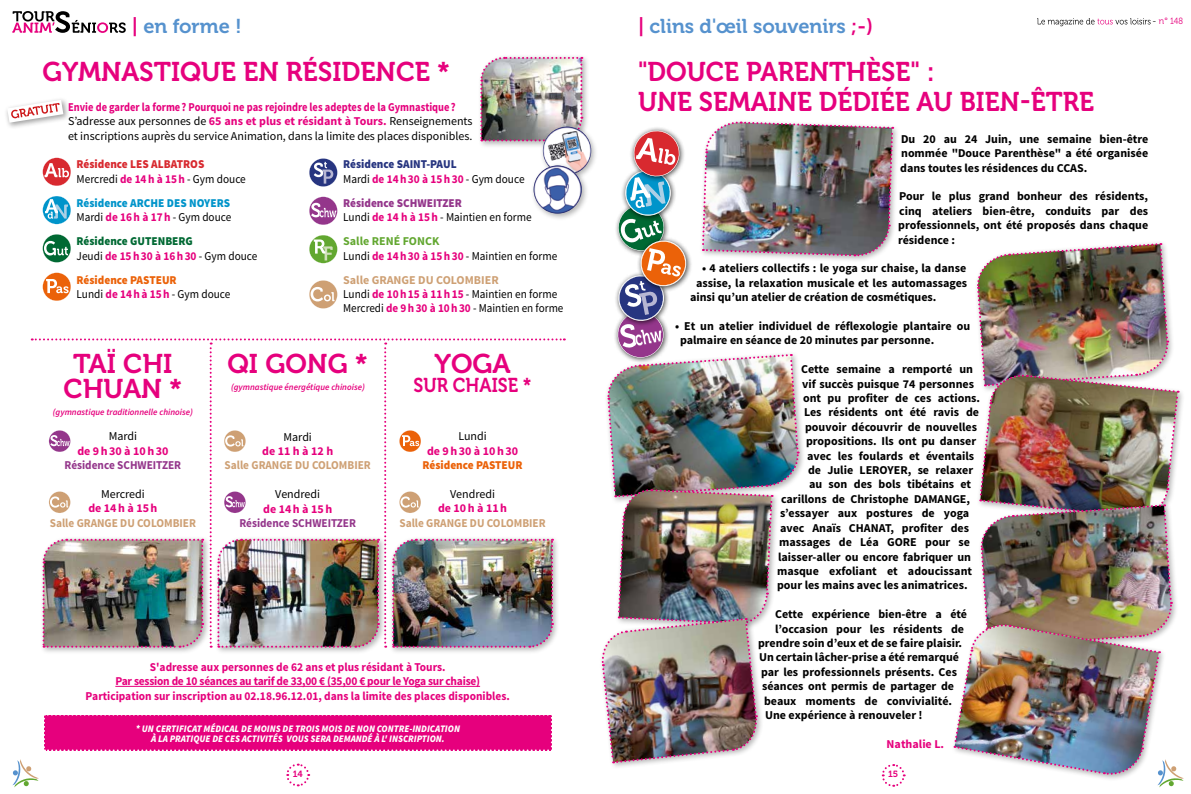
<style>
.page{position:relative;width:1191px;height:794px;background:#fff}
.page>*{position:absolute;margin:0;border:0;box-sizing:border-box;transform-origin:0 0}
.t1{font:27px/25px "Museo 700";color:#e6007d;text-align:center}
.t2{font:27px/30px "Museo 700";color:#e6007d;scale:.96 1}
.t3{font:20px "Museo 700";color:#5692ce}
.t4{font:20px "Museo 700";color:#e6007d;scale:.9 1}
.t5{font:700 12px/14.4px "Source Sans Pro";color:#000;text-align:justify}
.t6{font:12px/14.4px "Source Sans Pro";color:#000}
.t7{font:12px/14.4px "Source Sans Pro";color:#000;scale:.94 1}
.t8{font:700 12px/14.4px "Source Sans Pro";color:#e6007d;text-align:center;scale:.95 1}
.t9{font:700 12px "Source Sans Pro";color:#cea074;scale:.94 1}
.t10{font:900 12px/14.4px "Source Sans Pro";color:#eb6209;scale:.94 1}
.t11{font:900 12px/14.4px "Source Sans Pro";color:#d8292f;scale:.94 1}
.t12{font:900 12px/14.4px "Source Sans Pro";color:#0094ca;scale:.94 1}
.t13{font:900 12px/14.4px "Source Sans Pro";color:#273580;scale:.94 1}
.t14{font:700 12px "Source Sans Pro";color:#e6007d}
.t15{font:900 12px/14.4px "Source Sans Pro";color:#006933;scale:.94 1}
.t16{font:700 12px "Source Sans Pro";color:#94368b;scale:.94 1}
.t17{font:700 12px "Source Sans Pro";letter-spacing:.06em;color:#e6007d}
.t18{font:italic 900 10px/10px "Source Sans Pro";color:#fff;text-align:center;scale:.92 1}
.t19{font:italic 600 9px "Source Sans Pro";color:#e6007d}
.t20{font:9px "Museo 300";color:#e6007d}
.t21{font:9px "Museo 700";color:#e6007d}
.s1{color:#e6007d}
.s2{font-weight:700;color:#e6007d}
.s3{font-weight:400;color:#000}
.s4{font-weight:900;color:#94368b}
.s5{font-weight:700;color:#62a730}
.s6{font-weight:700;color:#cea074}
.s7{color:#000}
</style>
<div class="page">
<svg style="left:286px;top:763px;width:24px;height:24px"></svg>
<svg style="left:1037px;top:18px;width:113px;height:8px"></svg>
<svg style="left:12px;top:759px;width:27px;height:28px"></svg>
<svg style="left:12px;top:11px;width:114px;height:22px"></svg>
<div style="left:477px;top:54px;width:112px;height:94px;background:#000;opacity:.3"></div>
<img style="left:479px;top:56px;width:104px;height:86px">
<svg style="left:43px;top:158px;width:28px;height:28px"></svg>
<svg style="left:43px;top:272px;width:28px;height:29px"></svg>
<svg style="left:43px;top:234px;width:28px;height:28px"></svg>
<svg style="left:43px;top:196px;width:28px;height:28px"></svg>
<svg style="left:309px;top:158px;width:28px;height:29px"></svg>
<svg style="left:309px;top:280px;width:28px;height:29px"></svg>
<svg style="left:309px;top:235px;width:28px;height:28px"></svg>
<svg style="left:309px;top:197px;width:28px;height:28px"></svg>
<div style="left:4px;top:97px;width:66px;height:33px;background:#000;opacity:.4"></div>
<svg style="left:7px;top:100px;width:56px;height:23px"></svg>
<div style="left:44px;top:715px;width:508px;height:36px;background:#e6007d"></div>
<div style="left:389px;top:535px;width:171px;height:120px;background:#000;opacity:.3"></div>
<div style="left:39px;top:535px;width:171px;height:120px;background:#000;opacity:.3"></div>
<div style="left:214px;top:535px;width:172px;height:120px;background:#000;opacity:.3"></div>
<img style="left:32px;top:338px;width:533px;height:310px">
<hr style="left:115px;top:686px;width:365px;height:1px;background:#e6007d">
<div style="left:540px;top:123px;width:58px;height:59px;background:#000;opacity:.3"></div>
<img style="left:543px;top:126px;width:48px;height:49px;border-radius:24px">
<div style="left:530px;top:162px;width:59px;height:59px;background:#000;opacity:.3"></div>
<img style="left:533px;top:165px;width:49px;height:49px;border-radius:24px">
<img style="left:953px;top:243px;width:231px;height:544px">
<img style="left:601px;top:121px;width:305px;height:666px">
<h2 class="t3" style="left:132px;top:15px;width:112px"><span class="s1">|</span> en forme !</h2>
<h1 class="t1" style="left:43px;top:60px;width:409px">GYMNASTIQUE EN RÉSIDENCE *</h1>
<p class="t6" style="left:68px;top:99px;width:406px"><span class="s2">Envie de garder la forme? Pourquoi ne pas rejoindre les adeptes de la Gymnastique?<br></span>S’adresse aux personnes de <span class="s2">65 ans et plus et résidant à Tours.</span> Renseignements et inscriptions auprès du service Animation, dans la limite des places disponibles.</p>
<p class="t11" style="left:77px;top:158px;width:181px">Résidence LES ALBATROS<br><span class="s3">Mercredi</span> <span class="s2">de 14h à 15h</span> <span class="s3">- Gym douce</span></p>
<p class="t12" style="left:77px;top:196px;width:166px">Résidence ARCHE DES NOYERS<br><span class="s3">Mardi</span> <span class="s2">de 16h à 17h</span> <span class="s3">- Gym douce</span></p>
<p class="t15" style="left:77px;top:234px;width:194px">Résidence GUTENBERG<br><span class="s3">Jeudi</span> <span class="s2">de 15h30 à 16h30</span> <span class="s3">- Gym douce</span></p>
<p class="t10" style="left:77px;top:273px;width:165px">Résidence PASTEUR<br><span class="s3">Lundi</span> <span class="s2">de 14hà 15h</span> <span class="s3">- Gym douce</span></p>
<p class="t13" style="left:343px;top:158px;width:194px">Résidence SAINT-PAUL<br><span class="s3">Mardi</span> <span class="s2">de 14h30 à 15h30</span> <span class="s3">- Gym douce</span></p>
<p class="t7" style="left:343px;top:195px;width:202px"><span class="s4">Résidence SCHWEITZER<br></span>Lundi <span class="s2">de 14 h à 15h</span> - Maintien en forme</p>
<p class="t7" style="left:343px;top:234px;width:229px"><span class="s5">Salle RENÉ FONCK<br></span>Lundi <span class="s2">de 14h30 à 15h30</span> - Maintien en forme</p>
<p class="t7" style="left:343px;top:272px;width:236px"><span class="s6">Salle GRANGE DU COLOMBIER<br></span>Lundi <span class="s2">de 10h15 à 11h15</span> - Maintien en forme<br>Mercredi <span class="s2">de 9h30 à 10h30</span> - Maintien en forme</p>
<h1 class="t1" style="left:64px;top:352px;width:120px">TAÏ CHI<br>CHUAN *</h1>
<p class="t6" style="left:109px;top:429px;width:30px">Mardi</p>
<p class="t17" style="left:77px;top:443px;width:93px">de 9h30 à 10h30</p>
<p class="t16" style="left:65px;top:457px;width:126px">Résidence SCHWEITZER</p>
<p class="t6" style="left:101px;top:487px;width:45px">Mercredi</p>
<p class="t14" style="left:88px;top:500px;width:71px">de 14h à 15h</p>
<p class="t9" style="left:50px;top:515px;width:157px">Salle GRANGE DU COLOMBIER</p>
<p class="t19" style="left:53px;top:406px;width:142px">(gymnastique traditionnelle chinoise)</p>
<h1 class="t1" style="left:227px;top:352px;width:142px">QI GONG *</h1>
<p class="t19" style="left:231px;top:381px;width:135px">(gymnastique énergétique chinoise)</p>
<p class="t6" style="left:283px;top:429px;width:30px">Mardi</p>
<p class="t14" style="left:262px;top:443px;width:73px">de 11 h à 12 h</p>
<p class="t9" style="left:225px;top:457px;width:157px">Salle GRANGE DU COLOMBIER</p>
<p class="t6" style="left:275px;top:487px;width:46px">Vendredi</p>
<p class="t14" style="left:263px;top:501px;width:71px">de 14h à 15h</p>
<p class="t16" style="left:239px;top:515px;width:126px">Résidence SCHWEITZER</p>
<h1 class="t1" style="left:434px;top:352px;width:78px">YOGA</h1>
<h2 class="t4" style="left:413px;top:374px;width:133px">SUR CHAISE *</h2>
<p class="t6" style="left:458px;top:429px;width:30px">Lundi</p>
<p class="t17" style="left:427px;top:443px;width:93px">de 9h30 à 10h30</p>
<p class="t10" style="left:422px;top:458px;width:108px">Résidence PASTEUR</p>
<p class="t6" style="left:450px;top:487px;width:46px">Vendredi</p>
<p class="t14" style="left:438px;top:500px;width:71px">de 10h à 11h</p>
<p class="t9" style="left:399px;top:515px;width:157px">Salle GRANGE DU COLOMBIER</p>
<p class="t8" style="left:86px;top:660px;width:448px">S'adresse aux personnes de 62 ans et plus résidant à Tours.<br>Par session de 10 séances au tarif de 33,00 € (35,00 € pour le Yoga sur chaise)<br>Participation sur inscription au 02.18.96.12.01, dans la limite des places disponibles.</p>
<p class="t18" style="left:136px;top:723px;width:354px">* UN CERTIFICAT MÉDICAL DE MOINS DE TROIS MOIS DE NON CONTRE-INDICATION<br>À LA PRATIQUE DE CES ACTIVITÉS VOUS SERA DEMANDÉ À L' INSCRIPTION.</p>
<h2 class="t3" style="left:638px;top:15px;width:236px"><span class="s1">|</span> clins d'œil souvenirs <span class="s1">;-)</span></h2>
<p class="t20" style="left:1152px;top:16px;width:32px"><span class="s7">-</span> n° 148</p>
<h1 class="t2" style="left:638px;top:57px;width:476px">"DOUCE PARENTHÈSE" :<br>UNE SEMAINE DÉDIÉE AU BIEN-ÊTRE</h1>
<p class="t5" style="left:900px;top:132px;width:249px">Du 20 au 24 Juin, une semaine bien-être nommée "Douce Parenthèse" a été organisée dans toutes les résidences du CCAS.</p>
<p class="t5" style="left:898px;top:190px;width:252px">Pour le plus grand bonheur des résidents, cinq ateliers bien-être, conduits par des professionnels, ont été proposés dans chaque résidence :</p>
<p class="t5" style="left:702px;top:262px;width:266px">• 4 ateliers collectifs : le yoga sur chaise, la danse</p>
<p class="t5" style="left:696px;top:276px;width:273px">assise, la relaxation musicale et les automassages</p>
<p class="t5" style="left:690px;top:290px;width:248px">ainsi qu’un atelier de création de cosmétiques.</p>
<p class="t5" style="left:680px;top:319px;width:291px;text-indent:-5px">• Et un atelier individuel de réflexologie plantaire ou palmaire en séance de 20 minutes par personne.</p>
<p class="t5" style="left:801px;top:362px;width:173px">Cette semaine a remporté un</p>
<p class="t5" style="left:802px;top:377px;width:173px">vif succès puisque 74 personnes</p>
<p class="t5" style="left:803px;top:391px;width:179px">ont pu profiter de ces actions.</p>
<p class="t5" style="left:804px;top:406px;width:176px">Les résidents ont été ravis de</p>
<p class="t5" style="left:805px;top:420px;width:173px">pouvoir découvrir de nouvelles</p>
<p class="t5" style="left:806px;top:434px;width:172px">propositions. Ils ont pu danser</p>
<p class="t5" style="left:807px;top:449px;width:169px">avec les foulards et éventails</p>
<p class="t5" style="left:808px;top:463px;width:167px">de Julie LEROYER, se relaxer</p>
<p class="t5" style="left:809px;top:478px;width:164px">au son des bols tibétains et</p>
<p class="t5" style="left:781px;top:492px;width:190px">carillons de Christophe DAMANGE,</p>
<p class="t5" style="left:780px;top:506px;width:191px">s’essayer aux postures de yoga</p>
<p class="t5" style="left:780px;top:521px;width:190px">avec Anaïs CHANAT, profiter des</p>
<p class="t5" style="left:779px;top:535px;width:193px">massages de Léa GORE pour se</p>
<p class="t5" style="left:778px;top:550px;width:194px">laisser-aller ou encore fabriquer un</p>
<p class="t5" style="left:777px;top:564px;width:196px">masque exfoliant et adoucissant</p>
<p class="t5" style="left:777px;top:578px;width:192px">pour les mains avec les animatrices.</p>
<p class="t5" style="left:775px;top:607px;width:194px">Cette expérience bien-être a été</p>
<p class="t5" style="left:775px;top:622px;width:191px">l’occasion pour les résidents de</p>
<p class="t5" style="left:758px;top:636px;width:206px">prendre soin d’eux et de se faire plaisir.</p>
<p class="t5" style="left:759px;top:650px;width:202px">Un certain lâcher-prise a été remarqué</p>
<p class="t5" style="left:761px;top:665px;width:197px">par les professionnels présents. Ces</p>
<p class="t5" style="left:762px;top:679px;width:193px">séances ont permis de partager de</p>
<p class="t5" style="left:764px;top:694px;width:190px">beaux moments de convivialité.</p>
<p class="t5" style="left:765px;top:708px;width:159px">Une expérience à renouveler !</p>
<p class="t14" style="left:886px;top:736px;width:59px">Nathalie L.</p>
<p class="t21" style="left:293px;top:769px;width:11px">14</p>
<p class="t21" style="left:888px;top:769px;width:12px">15</p>
</div>
